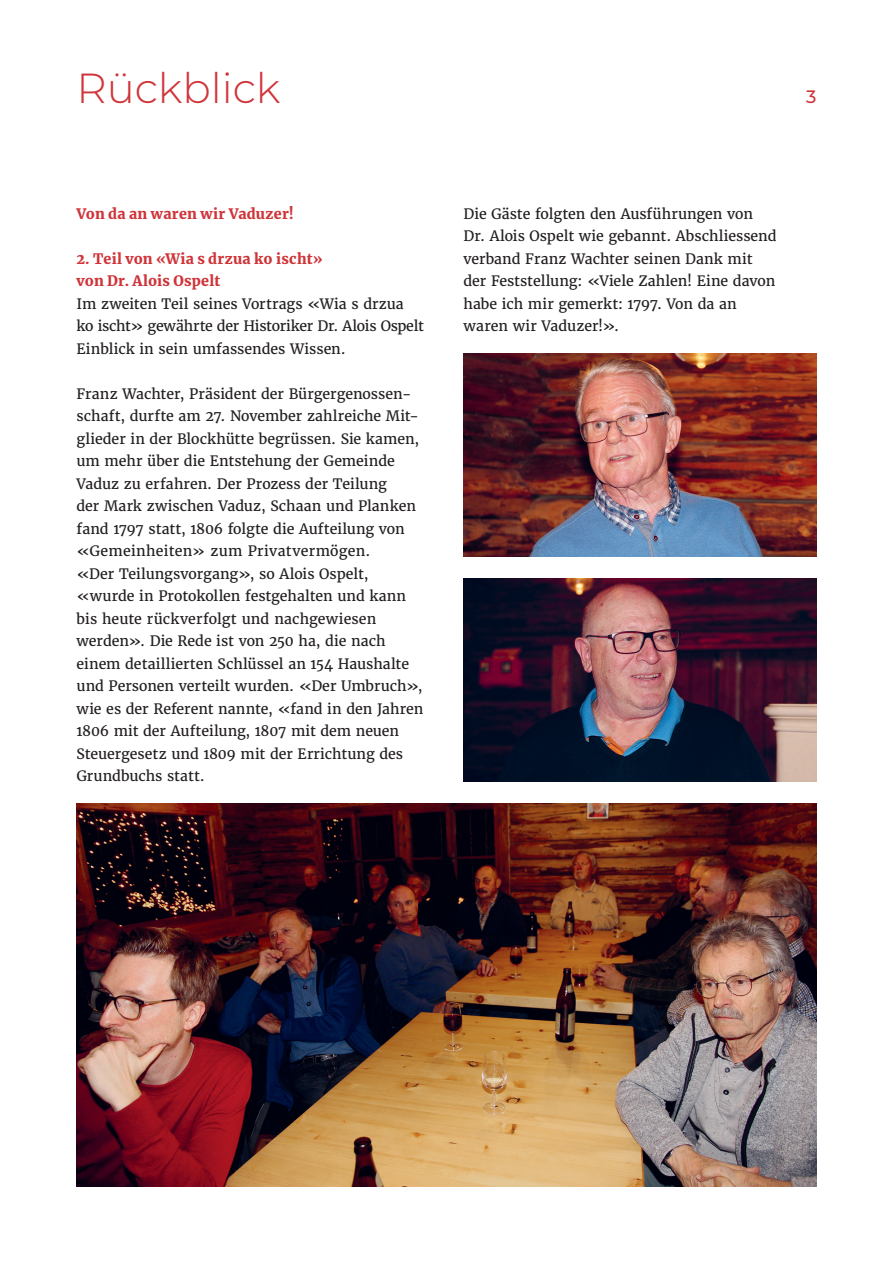
<style>
.page{position:relative;width:893px;height:1263px;background:#fff}
.page>*{position:absolute;margin:0;border:0;box-sizing:border-box;transform-origin:0 0}
.t1{font:300 42px "Montserrat";color:#cf3439}
.t2{font:500 18px "Montserrat";color:#cf3439}
.t3{font:14.25px/22.5px "Merriweather";color:#231f20}
.t4{font:900 14.25px/22.5px "Merriweather";letter-spacing:.02em;color:#cf3439}
</style>
<div class="page">
<img style="left:77px;top:804px;width:739px;height:382px">
<img style="left:463px;top:579px;width:353px;height:202px">
<img style="left:463px;top:354px;width:353px;height:202px">
<h1 class="t1" style="left:77px;top:60px;width:205px">Rückblick</h1>
<p class="t2" style="left:806px;top:84px;width:12px">3</p>
<p class="t4" style="left:77px;top:202px;width:219px">Von da an waren wir Vaduzer!</p>
<p class="t4" style="left:77px;top:247px;width:248px">2. Teil von «Wia s drzua ko ischt» von Dr. Alois Ospelt</p>
<p class="t3" style="left:77px;top:292px;width:349px">Im zweiten Teil seines Vortrags «Wia s drzua ko ischt» gewährte der Historiker Dr. Alois Ospelt<br>Einblick in sein umfassendes Wissen.</p>
<p class="t3" style="left:77px;top:382px;width:348px">Franz Wachter, Präsident der Bürgergenossen&shy;schaft, durfte am 27. November zahlreiche Mit&shy;glieder in der Blockhütte begrüssen. Sie kamen, um mehr über die Entstehung der Gemeinde Vaduz zu erfahren. Der Prozess der Teilung<br>der Mark zwischen Vaduz, Schaan und Planken fand 1797 statt, 1806 folgte die Aufteilung von «Gemeinheiten» zum Privatvermögen.<br>«Der Teilungsvorgang», so Alois Ospelt, «wurde in Protokollen festgehalten und kann bis heute rückverfolgt und nachgewiesen werden». Die Rede ist von 250 ha, die nach einem detaillierten Schlüssel an 154 Haushalte und Personen verteilt wurden. «Der Umbruch», wie es der Referent nannte, «fand in den Jahren 1806 mit der Aufteilung, 1807 mit dem neuen Steuergesetz und 1809 mit der Errichtung des Grundbuchs statt.</p>
<p class="t3" style="left:463px;top:202px;width:315px">Die Gäste folgten den Ausführungen von Dr. Alois Ospelt wie gebannt. Abschliessend verband Franz Wachter seinen Dank mit der Feststellung: «Viele Zahlen! Eine davon habe ich mir gemerkt: 1797. Von da an waren wir Vaduzer!».</p>
</div>
